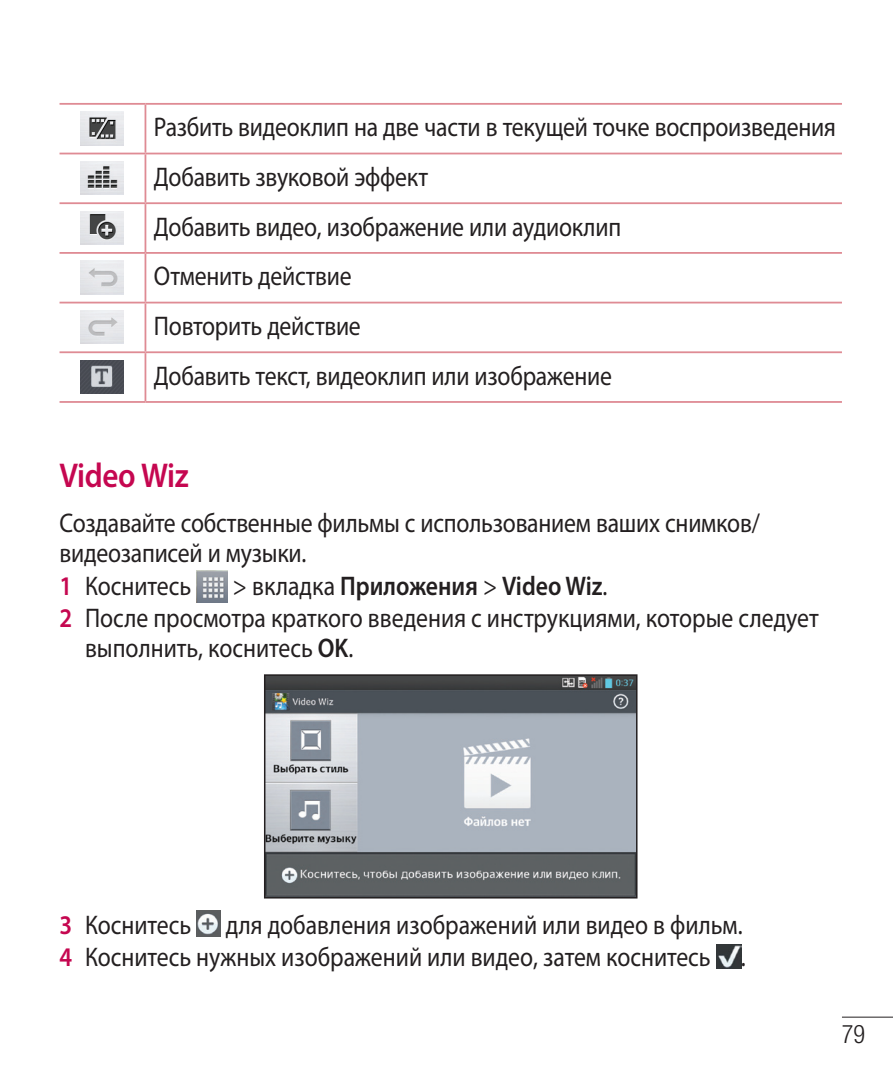
<style>
.page{position:relative;width:893px;height:1072px;background:#fff}
.page>*{position:absolute;margin:0;border:0;box-sizing:border-box;transform-origin:0 0}
.M_head_02{font:600 34.5px "Myriad Pro";letter-spacing:-.01em;color:#c50750;scale:.9 1}
.main{font:27px/30px "Myriad Pro";letter-spacing:-.01em;color:#231f20;scale:.88 1}
.main_Num{font:27px/30px "Myriad Pro";color:#231f20;scale:.88 1}
.main_Num-2{font:600 27px "Myriad Pro";color:#231f20;scale:.88 1}
.t1{font:300 condensed 25.5px "Helvetica Neue LT Pro";color:#231f20;scale:.95 1}
.s1{font-weight:600;color:#c50750}
.s2{font-weight:400}
.s3{font-weight:600}
</style>
<div class="page">
<hr style="left:842px;top:1016px;width:51px;height:1px;background:#231f20">
<hr style="left:60px;top:103px;width:85px;height:2px;background:#df8b94">
<hr style="left:145px;top:103px;width:697px;height:2px;background:#df8b94">
<hr style="left:145px;top:105px;width:1px;height:48px;background:#df8b94">
<hr style="left:60px;top:153px;width:85px;height:1px;background:#df8b94">
<hr style="left:145px;top:153px;width:697px;height:1px;background:#df8b94">
<hr style="left:145px;top:154px;width:1px;height:48px;background:#df8b94">
<hr style="left:60px;top:202px;width:85px;height:2px;background:#df8b94">
<hr style="left:145px;top:202px;width:697px;height:2px;background:#df8b94">
<hr style="left:145px;top:204px;width:1px;height:48px;background:#df8b94">
<hr style="left:60px;top:252px;width:85px;height:2px;background:#df8b94">
<hr style="left:145px;top:252px;width:697px;height:2px;background:#df8b94">
<hr style="left:145px;top:254px;width:1px;height:48px;background:#df8b94">
<hr style="left:60px;top:302px;width:85px;height:1px;background:#df8b94">
<hr style="left:145px;top:302px;width:697px;height:1px;background:#df8b94">
<hr style="left:145px;top:303px;width:1px;height:48px;background:#df8b94">
<hr style="left:60px;top:351px;width:85px;height:2px;background:#df8b94">
<hr style="left:145px;top:351px;width:697px;height:2px;background:#df8b94">
<hr style="left:145px;top:353px;width:1px;height:48px;background:#df8b94">
<hr style="left:60px;top:401px;width:85px;height:2px;background:#df8b94">
<hr style="left:145px;top:401px;width:697px;height:2px;background:#df8b94">
<img style="left:81px;top:112px;width:42px;height:33px">
<img style="left:81px;top:162px;width:42px;height:33px">
<img style="left:81px;top:211px;width:43px;height:33px">
<img style="left:81px;top:261px;width:43px;height:33px">
<img style="left:81px;top:311px;width:43px;height:33px">
<img style="left:81px;top:360px;width:43px;height:33px">
<img style="left:196px;top:570px;width:32px;height:32px">
<img style="left:267px;top:677px;width:367px;height:218px">
<div style="left:264px;top:674px;width:373px;height:224px;border:2px solid #231f20"></div>
<img style="left:196px;top:910px;width:25px;height:26px">
<img style="left:717px;top:944px;width:24px;height:24px">
<p class="main" style="left:154px;top:112px;width:777px">Разбить видеоклип на две части в текущей точке воспроизведения</p>
<p class="main" style="left:154px;top:161px;width:313px">Добавить звуковой эффект</p>
<p class="main" style="left:154px;top:211px;width:532px">Добавить видео, изображение или аудиоклип</p>
<p class="main" style="left:154px;top:261px;width:226px">Отменить действие</p>
<p class="main" style="left:154px;top:310px;width:237px">Повторить действие</p>
<p class="main" style="left:154px;top:360px;width:522px">Добавить текст, видеоклип или изображение</p>
<p class="M_head_02" style="left:60px;top:453px;width:145px">Video Wiz</p>
<p class="main" style="left:60px;top:507px;width:797px">Создавайте собственные фильмы с использованием ваших снимков/ видеозаписей и музыки.</p>
<p class="main_Num" style="left:60px;top:570px;width:151px"><span class="s1">1</span> Коснитесь</p>
<p class="main_Num-2" style="left:233px;top:568px;width:427px"><span class="s2">&gt; вкладка</span> Приложения <span class="s2">&gt;</span> Video Wiz<span class="s2">.</span></p>
<p class="main_Num" style="left:85px;top:603px;width:835px;text-indent:-26px"><span class="s1">2</span> После просмотра краткого введения с инструкциями, которые следует выполнить, коснитесь <span class="s3">OK</span>.</p>
<p class="main_Num" style="left:60px;top:909px;width:151px"><span class="s1">3</span> Коснитесь</p>
<p class="main_Num" style="left:226px;top:909px;width:589px">для добавления изображений или видео в фильм.</p>
<p class="main_Num" style="left:60px;top:941px;width:781px"><span class="s1">4</span> Коснитесь нужных изображений или видео, затем коснитесь .</p>
<p class="t1" style="left:842px;top:1019px;width:26px">79</p>
</div>
